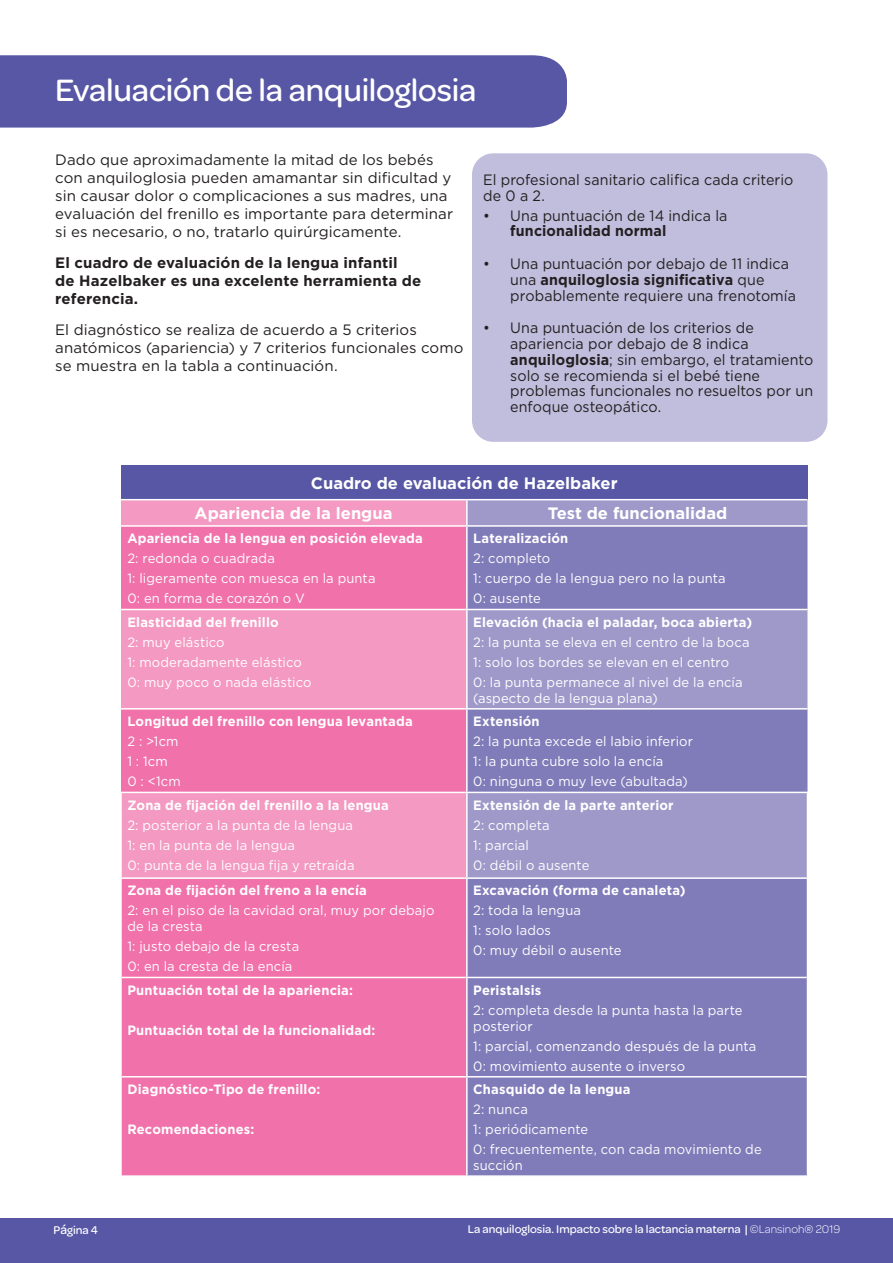
<style>
.page{position:relative;width:893px;height:1263px;background:#fff}
.page>*{position:absolute;margin:0;border:0;box-sizing:border-box;transform-origin:0 0}
.t1{font:500 33px "Omnes";letter-spacing:-.005em;color:#fff}
.t2{font:700 16.5px/30px "Gotham";color:#fff}
.t3{font:15px/15.8px "Gotham";letter-spacing:.005em;color:#231f20;scale:.95 1}
.t4{font:15px/18px "Gotham";letter-spacing:.005em;color:#231f20}
.t5{font:700 15px/18px "Gotham";letter-spacing:.01em;color:#231f20}
.t6{font:700 15px "Gotham";letter-spacing:.01em;color:#231f20;scale:.95 1}
.t7{font:13.5px/20px "Gotham";letter-spacing:.01em;color:#fff;scale:.96 1}
.t8{font:700 13.5px "Gotham";letter-spacing:.015em;color:#fff;scale:.96 1}
.t9{font:500 12px "Omnes";color:#fff}
.s1{font-weight:700}
.s2{font-size:13.5px}
.s3{font-weight:300}
</style>
<div class="page">
<div style="left:0;top:1218px;width:893px;height:45px;background:#5757a5"></div>
<div style="left:472px;top:153px;width:355px;height:289px;background:#c0bddd;border-radius:21px"></div>
<div style="left:0;top:55px;width:567px;height:73px;background:#5757a5"></div>
<div style="left:121px;top:466px;width:686px;height:34px;background:#5757a5"></div>
<div style="left:121px;top:500px;width:345px;height:25px;background:#f499c2"></div>
<div style="left:468px;top:500px;width:339px;height:25px;background:#9f99ca"></div>
<svg style="left:121px;top:527px;width:345px;height:648px;background:#f17cb1"></svg>
<svg style="left:468px;top:527px;width:339px;height:648px;background:#8984be"></svg>
<hr style="left:121px;top:609px;width:346px;height:1px;background:#fff">
<hr style="left:467px;top:609px;width:340px;height:1px;background:#fff">
<hr style="left:121px;top:708px;width:346px;height:1px;background:#fff">
<hr style="left:467px;top:708px;width:340px;height:1px;background:#fff">
<hr style="left:121px;top:499px;width:346px;height:1px;background:#fff">
<hr style="left:467px;top:499px;width:340px;height:1px;background:#fff">
<hr style="left:120px;top:792px;width:347px;height:1px;background:#fff">
<hr style="left:120px;top:793px;width:2px;height:84px;background:#fff">
<hr style="left:467px;top:792px;width:341px;height:1px;background:#fff">
<hr style="left:122px;top:977px;width:345px;height:1px;background:#fff">
<hr style="left:467px;top:977px;width:340px;height:1px;background:#fff">
<hr style="left:122px;top:1076px;width:345px;height:1px;background:#fff">
<hr style="left:467px;top:1076px;width:340px;height:1px;background:#fff">
<hr style="left:120px;top:877px;width:347px;height:2px;background:#fff">
<hr style="left:120px;top:879px;width:2px;height:98px;background:#fff">
<hr style="left:467px;top:877px;width:341px;height:2px;background:#fff">
<hr style="left:120px;top:977px;width:2px;height:100px;background:#fff">
<hr style="left:120px;top:1077px;width:2px;height:98px;background:#fff">
<h1 class="t1" style="left:55px;top:67px;width:423px">Evaluación de la anquiloglosia</h1>
<p class="t4" style="left:55px;top:150px;width:399px">Dado que aproximadamente la mitad de los bebés con anquiloglosia pueden amamantar sin dificultad y sin causar dolor o complicaciones a sus madres, una evaluación del frenillo es importante para determinar si es necesario, o no, tratarlo quirúrgicamente.</p>
<p class="t5" style="left:55px;top:253px;width:368px">El cuadro de evaluación de la lengua infantil<br>de Hazelbaker es una excelente herramienta de referencia.</p>
<p class="t4" style="left:55px;top:320px;width:410px">El diagnóstico se realiza de acuerdo a 5 criterios anatómicos (apariencia) y 7 criterios funcionales como se muestra en la tabla a continuación.</p>
<p class="t3" style="left:483px;top:171px;width:328px">El profesional sanitario califica cada criterio de 0 a 2.</p>
<p class="t3" style="left:483px;top:207px;width:259px">• Una puntuación de 14 indica la</p>
<p class="t6" style="left:510px;top:221px;width:166px">funcionalidad normal</p>
<p class="t3" style="left:510px;top:256px;width:302px;text-indent:-27px">• Una puntuación por debajo de 11 indica una <span class="s1">anquiloglosia significativa</span> que probablemente requiere una frenotomía</p>
<p class="t3" style="left:510px;top:320px;width:320px;text-indent:-27px">• Una puntuación de los criterios de apariencia por debajo de 8 indica <span class="s1">anquiloglosia</span>; sin embargo, el tratamiento solo se recomienda si el bebé tiene problemas funcionales no resueltos por un enfoque osteopático.</p>
<p class="t2" style="left:195px;top:468px;width:424px;text-indent:116px">Cuadro de evaluación de Hazelbaker<br>Apariencia de la lengua</p>
<p class="t2" style="left:548px;top:498px;width:181px">Test de funcionalidad</p>
<p class="t8" style="left:127px;top:529px;width:309px">Apariencia de la lengua en posición elevada</p>
<p class="t7" style="left:127px;top:548px;width:260px">2: redonda o cuadrada<br>1: ligeramente con muesca en la punta<br>0: en forma de corazón o V</p>
<p class="t8" style="left:127px;top:613px;width:159px">Elasticidad del frenillo</p>
<p class="t7" style="left:127px;top:632px;width:193px">2: muy elástico<br>1: moderadamente elástico<br>0: muy poco o nada elástico</p>
<p class="t8" style="left:127px;top:712px;width:299px">Longitud del frenillo con lengua levantada</p>
<p class="t7" style="left:127px;top:731px;width:57px">2 : &gt;1cm<br>1 : 1cm<br>0 : &lt;1cm</p>
<p class="t8" style="left:127px;top:796px;width:274px">Zona de fijación del frenillo a la lengua</p>
<p class="t7" style="left:127px;top:815px;width:238px">2: posterior a la punta de la lengua<br>1: en la punta de la lengua<br>0: punta de la lengua fija y retraída</p>
<p class="t8" style="left:127px;top:882px;width:251px">Zona de fijación del freno a la encía</p>
<p class="t7" style="left:127px;top:902px;width:321px;line-height:15.8px">2: en el piso de la cavidad oral, muy por debajo de la cresta</p>
<p class="t7" style="left:127px;top:936px;width:180px">1: justo debajo de la cresta<br>0: en la cresta de la encía</p>
<p class="t8" style="left:127px;top:981px;width:237px">Puntuación total de la apariencia:</p>
<p class="t8" style="left:127px;top:1021px;width:260px">Puntuación total de la funcionalidad:</p>
<p class="t8" style="left:127px;top:1080px;width:202px">Diagnóstico-Tipo de frenillo:</p>
<p class="t8" style="left:127px;top:1120px;width:134px">Recomendaciones:</p>
<p class="t9" style="left:54px;top:1222px;width:46px">P<span class="s2">á</span>gina 4</p>
<p class="t8" style="left:473px;top:529px;width:101px">Lateralización</p>
<p class="t7" style="left:473px;top:548px;width:264px">2: completo<br>1: cuerpo de la lengua pero no la punta<br>0: ausente</p>
<p class="t8" style="left:473px;top:613px;width:292px">Elevación (hacia el paladar, boca abierta)</p>
<p class="t7" style="left:473px;top:632px;width:289px">2: la punta se eleva en el centro de la boca<br>1: solo los bordes se elevan en el centro<br>0: la punta permanece al nivel de la encía</p>
<p class="t7" style="left:473px;top:687px;width:194px">(aspecto de la lengua plana)</p>
<p class="t8" style="left:473px;top:712px;width:71px">Extensión</p>
<p class="t7" style="left:473px;top:731px;width:230px">2: la punta excede el labio inferior<br>1: la punta cubre solo la encía<br>0: ninguna o muy leve (abultada)</p>
<p class="t8" style="left:473px;top:796px;width:210px">Extensión de la parte anterior</p>
<p class="t7" style="left:473px;top:815px;width:122px">2: completa<br>1: parcial<br>0: débil o ausente</p>
<p class="t8" style="left:473px;top:882px;width:223px">Excavación (forma de canaleta)</p>
<p class="t7" style="left:473px;top:900px;width:156px">2: toda la lengua<br>1: solo lados<br>0: muy débil o ausente</p>
<p class="t8" style="left:473px;top:981px;width:72px">Peristalsis</p>
<p class="t7" style="left:473px;top:1002px;width:282px;line-height:15.8px">2: completa desde la punta hasta la parte posterior</p>
<p class="t7" style="left:473px;top:1035px;width:296px">1: parcial, comenzando después de la punta<br>0: movimiento ausente o inverso</p>
<p class="t8" style="left:473px;top:1080px;width:165px">Chasquido de la lengua</p>
<p class="t7" style="left:473px;top:1099px;width:302px">2: nunca<br>1: periódicamente<br>0: frecuentemente, con cada movimiento de</p>
<p class="t7" style="left:473px;top:1155px;width:53px">succión</p>
<p class="t9" style="left:468px;top:1221px;width:374px">La anquiloglosia. Impacto sobre la lactancia materna | <span class="s3">©Lansinoh® 2019</span></p>
</div>
